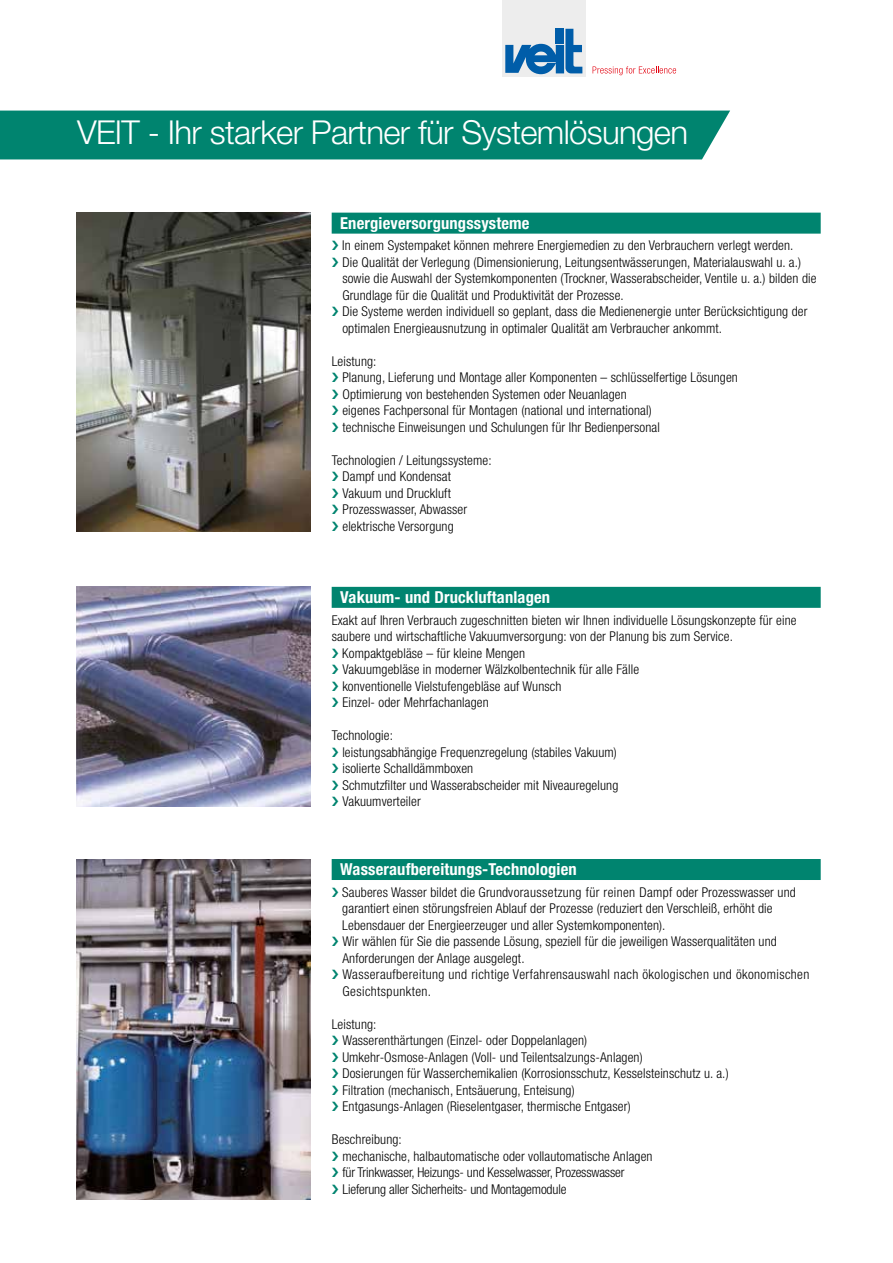
<style>
.page{position:relative;width:893px;height:1263px;background:#fff}
.page>*{position:absolute;margin:0;border:0;box-sizing:border-box;transform-origin:0 0}
.t1{font:300 33px "Helvetica Neue LT Std";letter-spacing:-.02em;color:#fff}
.t2{font:700 condensed 16.5px "Helvetica Neue LT Std";letter-spacing:.01em;color:#fff}
.t3{font:300 condensed 13.5px/16.5px "Helvetica Neue LT Std";letter-spacing:.01em;color:#000}
.t4{font:300 condensed 13.5px/16.5px "Helvetica Neue LT Std";letter-spacing:-.01em;color:#000}
</style>
<div class="page">
<div style="left:502px;top:0;width:83px;height:76px;background:#ededed"></div>
<svg style="left:505px;top:29px;width:77px;height:45px"></svg>
<div style="left:556px;top:29px;width:8px;height:15px;background:#005da9"></div>
<svg style="left:593px;top:66px;width:83px;height:9px"></svg>
<div style="left:332px;top:213px;width:489px;height:21px;background:#00846f"></div>
<div style="left:332px;top:859px;width:489px;height:21px;background:#00846f"></div>
<img style="left:77px;top:859px;width:233px;height:340px">
<img style="left:77px;top:587px;width:233px;height:219px">
<div style="left:332px;top:587px;width:489px;height:21px;background:#00846f"></div>
<img style="left:77px;top:213px;width:233px;height:318px">
<div style="left:0;top:111px;width:730px;height:48px;background:#00846f"></div>
<h1 class="t1" style="left:77px;top:112px;width:612px">VEIT - Ihr starker Partner für Systemlösungen</h1>
<p class="t2" style="left:340px;top:213px;width:191px">Energieversorgungssysteme</p>
<p class="t3" style="left:342px;top:237px;width:476px">In einem Systempaket können mehrere Energiemedien zu den Verbrauchern verlegt werden.<br>Die Qualität der Verlegung (Dimensionierung, Leitungsentwässerungen, Materialauswahl u. a.) sowie die Auswahl der Systemkomponenten (Trockner, Wasserabscheider, Ventile u. a.) bilden die Grundlage für die Qualität und Produktivität der Prozesse.<br>Die Systeme werden individuell so geplant, dass die Medienenergie unter Berücksichtigung der optimalen Energieausnutzung in optimaler Qualität am Verbraucher ankommt.</p>
<p class="t3" style="left:342px;top:353px;width:397px;text-indent:-11px">Leistung:<br>Planung, Lieferung und Montage aller Komponenten – schlüsselfertige Lösungen Optimierung von bestehenden Systemen oder Neuanlagen<br>eigenes Fachpersonal für Montagen (national und international)<br>technische Einweisungen und Schulungen für Ihr Bedienpersonal</p>
<p class="t3" style="left:342px;top:452px;width:151px;text-indent:-11px">Technologien / Leitungssysteme:<br>Dampf und Kondensat<br>Vakuum und Druckluft<br>Prozesswasser, Abwasser elektrische Versorgung</p>
<p class="t2" style="left:340px;top:587px;width:211px">Vakuum- und Druckluftanlagen</p>
<p class="t3" style="left:332px;top:611px;width:466px">Exakt auf Ihren Verbrauch zugeschnitten bieten wir Ihnen individuelle Lösungskonzepte für eine</p>
<p class="t3" style="left:332px;top:628px;width:403px">saubere und wirtschaftliche Vakuumversorgung: von der Planung bis zum Service.</p>
<p class="t3" style="left:342px;top:644px;width:184px">Kompaktgebläse – für kleine Mengen</p>
<p class="t3" style="left:342px;top:661px;width:298px">Vakuumgebläse in moderner Wälzkolbentechnik für alle Fälle</p>
<p class="t3" style="left:342px;top:677px;width:221px">konventionelle Vielstufengebläse auf Wunsch</p>
<p class="t3" style="left:342px;top:694px;width:148px">Einzel- oder Mehrfachanlagen</p>
<p class="t3" style="left:342px;top:727px;width:277px;text-indent:-11px">Technologie:<br>leistungsabhängige Frequenzregelung (stabiles Vakuum) isolierte Schalldämmboxen<br>Schmutzfilter und Wasserabscheider mit Niveauregelung Vakuumverteiler</p>
<p class="t2" style="left:340px;top:859px;width:238px">Wasseraufbereitungs-Technologien</p>
<p class="t3" style="left:342px;top:884px;width:469px">Sauberes Wasser bildet die Grundvoraussetzung für reinen Dampf oder Prozesswasser und garantiert einen störungsfreien Ablauf der Prozesse (reduziert den Verschleiß, erhöht die Lebensdauer der Energieerzeuger und aller Systemkomponenten).<br>Wir wählen für Sie die passende Lösung, speziell für die jeweiligen Wasserqualitäten und Anforderungen der Anlage ausgelegt.<br>Wasseraufbereitung und richtige Verfahrensauswahl nach ökologischen und ökonomischen Gesichtspunkten.</p>
<p class="t3" style="left:342px;top:1016px;width:388px;text-indent:-11px">Leistung:<br>Wasserenthärtungen (Einzel- oder Doppelanlagen)<br>Umkehr-Osmose-Anlagen (Voll- und Teilentsalzungs-Anlagen)<br>Dosierungen für Wasserchemikalien (Korrosionsschutz, Kesselsteinschutz u. a.)<br>Filtration (mechanisch, Entsäuerung, Enteisung)<br>Entgasungs-Anlagen (Rieselentgaser, thermische Entgaser)</p>
<p class="t4" style="left:342px;top:1131px;width:312px;text-indent:-11px">Beschreibung:<br>mechanische, halbautomatische oder vollautomatische Anlagen für Trinkwasser, Heizungs- und Kesselwasser, Prozesswasser Lieferung aller Sicherheits- und Montagemodule</p>
</div>
